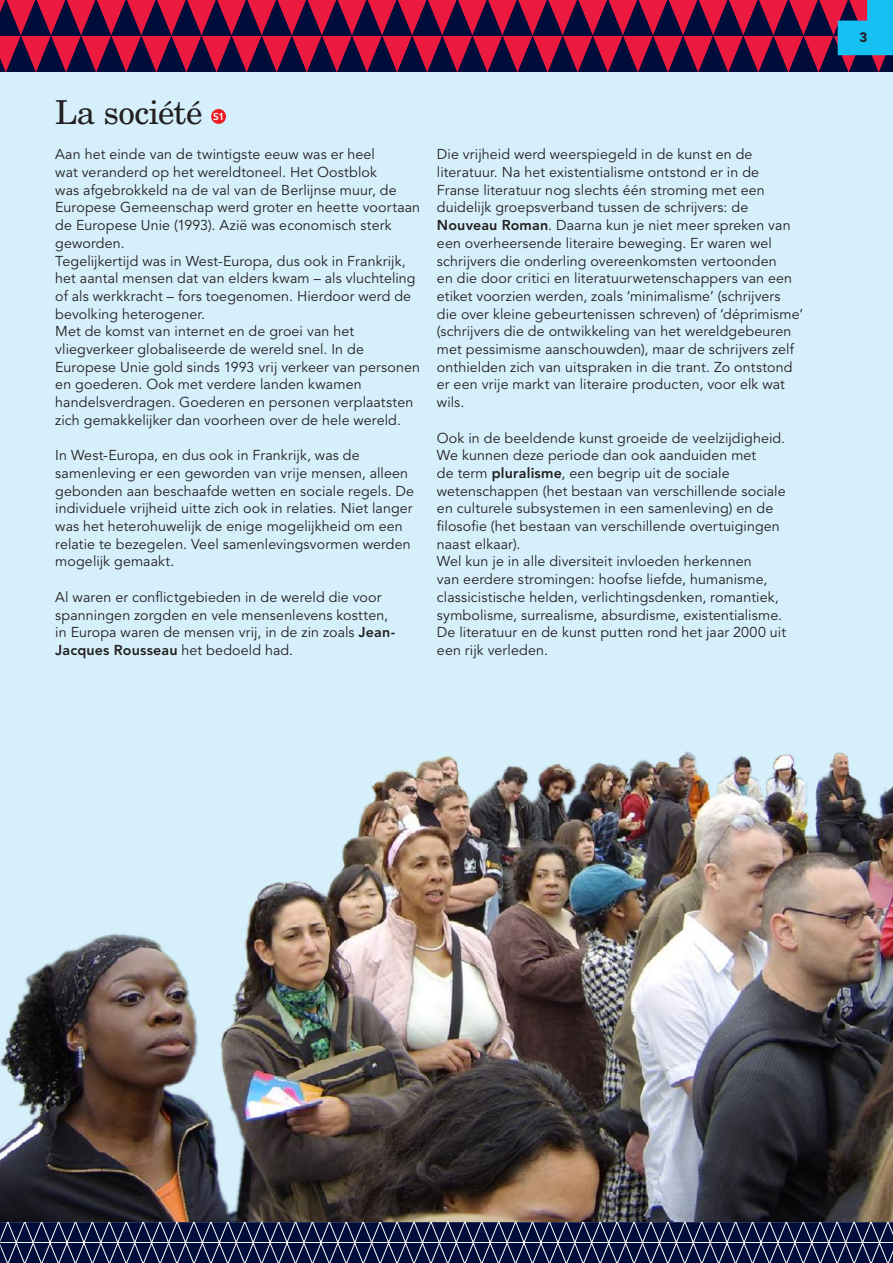
<style>
.page{position:relative;width:893px;height:1263px;background:#fff}
.page>*{position:absolute;margin:0;border:0;box-sizing:border-box;transform-origin:0 0}
.t1{font:33px "New Century Schlbk";letter-spacing:-.015em;color:#231f20}
.t2{font:14.25px/17.7px "Avenir LT Std";letter-spacing:.01em;color:#231f20}
.t3{font:900 13.5px "Avenir LT Std";color:#231f20}
.t4{font:800 10.05px "Avenir LT Std";color:#fff}
.s1{font-weight:800}
</style>
<div class="page">
<svg style="left:0;top:0;width:893px;height:72px;background:#74123c"></svg>
<svg style="left:0;top:1222px;width:893px;height:41px;background:#263057"></svg>
<svg style="left:838px;top:0;width:55px;height:55px;background:#2f9ece"></svg>
<div style="left:0;top:72px;width:893px;height:1150px;background:#d6f0fb"></div>
<div style="left:211px;top:109px;width:15px;height:15px;background:#ee1d23;border-radius:50%"></div>
<img style="left:0;top:751px;width:893px;height:471px">
<h1 class="t1" style="left:55px;top:92px;width:149px">La société</h1>
<p class="t4" style="left:213px;top:111px;width:13px">S1</p>
<p class="t2" style="left:55px;top:146px;width:366px">Aan het einde van de twintigste eeuw was er heel<br>wat veranderd op het wereldtoneel. Het Oostblok<br>was afgebrokkeld na de val van de Berlijnse muur, de Europese Gemeenschap werd groter en heette voortaan de Europese Unie (1993). Azië was economisch sterk geworden.<br>Tegelijkertijd was in West-Europa, dus ook in Frankrijk, het aantal mensen dat van elders kwam – als vluchteling of als werkkracht – fors toegenomen. Hierdoor werd de bevolking heterogener.<br>Met de komst van internet en de groei van het vliegverkeer globaliseerde de wereld snel. In de Europese Unie gold sinds 1993 vrij verkeer van personen en goederen. Ook met verdere landen kwamen handelsverdragen. Goederen en personen verplaatsten zich gemakkelijker dan voorheen over de hele wereld.</p>
<p class="t2" style="left:55px;top:447px;width:360px">In West-Europa, en dus ook in Frankrijk, was de samenleving er een geworden van vrije mensen, alleen gebonden aan beschaafde wetten en sociale regels. De individuele vrijheid uitte zich ook in relaties. Niet langer was het heterohuwelijk de enige mogelijkheid om een relatie te bezegelen. Veel samenlevingsvormen werden mogelijk gemaakt.</p>
<p class="t2" style="left:55px;top:588px;width:341px">Al waren er conflictgebieden in de wereld die voor spanningen zorgden en vele mensenlevens kostten, in Europa waren de mensen vrij, in de zin zoals <span class="s1">Jean-Jacques Rousseau</span> het bedoeld had.</p>
<p class="t2" style="left:437px;top:146px;width:368px">Die vrijheid werd weerspiegeld in de kunst en de literatuur. Na het existentialisme ontstond er in de Franse literatuur nog slechts één stroming met een duidelijk groepsverband tussen de schrijvers: de <span class="s1">Nouveau Roman</span>. Daarna kun je niet meer spreken van een overheersende literaire beweging. Er waren wel schrijvers die onderling overeenkomsten vertoonden<br>en die door critici en literatuurwetenschappers van een etiket voorzien werden, zoals ‘minimalisme’ (schrijvers die over kleine gebeurtenissen schreven) of ‘déprimisme’ (schrijvers die de ontwikkeling van het wereldgebeuren met pessimisme aanschouwden), maar de schrijvers zelf onthielden zich van uitspraken in die trant. Zo ontstond er een vrije markt van literaire producten, voor elk wat wils.</p>
<p class="t2" style="left:437px;top:429px;width:351px">Ook in de beeldende kunst groeide de veelzijdigheid.<br>We kunnen deze periode dan ook aanduiden met<br>de term <span class="s1">pluralisme</span>, een begrip uit de sociale wetenschappen (het bestaan van verschillende sociale en culturele subsystemen in een samenleving) en de filosofie (het bestaan van verschillende overtuigingen naast elkaar).<br>Wel kun je in alle diversiteit invloeden herkennen<br>van eerdere stromingen: hoofse liefde, humanisme, classicistische helden, verlichtingsdenken, romantiek, symbolisme, surrealisme, absurdisme, existentialisme.<br>De literatuur en de kunst putten rond het jaar 2000 uit een rijk verleden.</p>
<p class="t3" style="left:859px;top:29px;width:9px">3</p>
</div>
